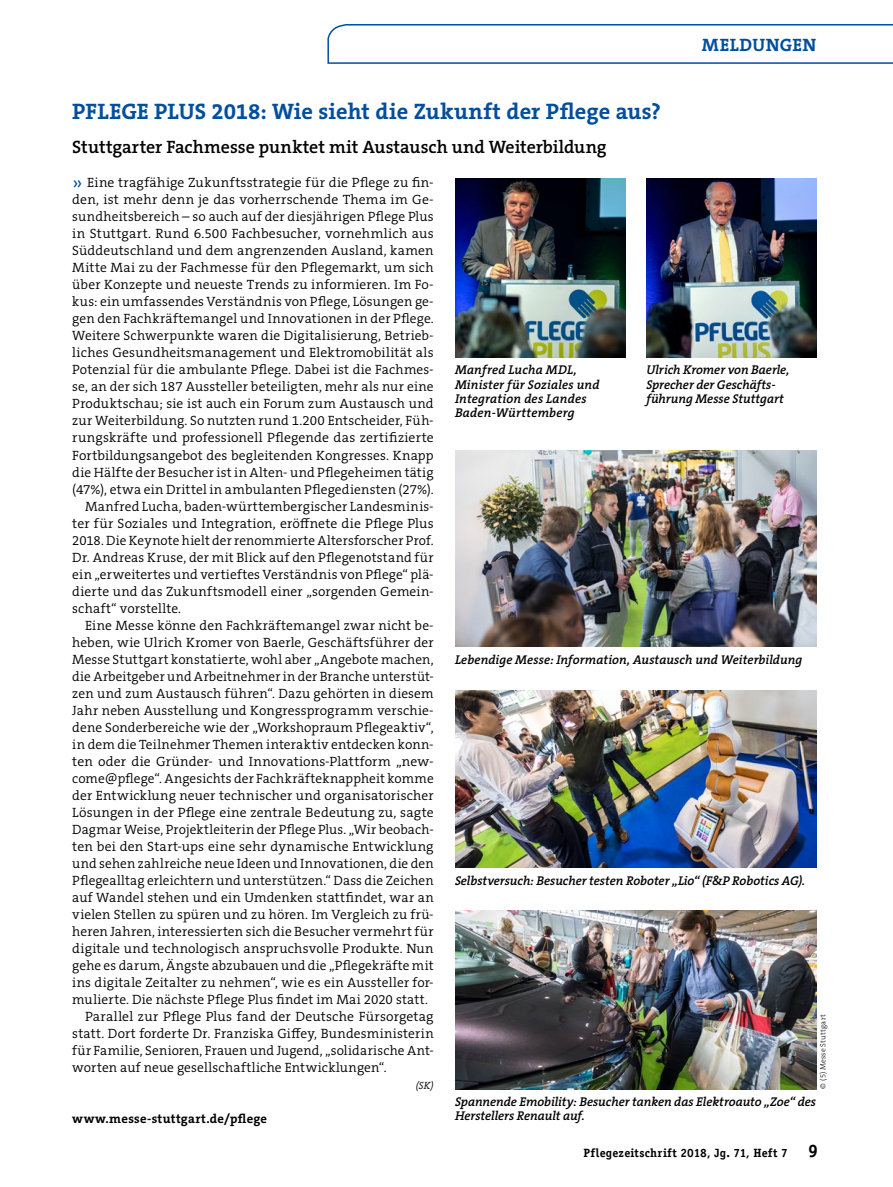
<style>
.page{position:relative;width:893px;height:1187px;background:#fff}
.page>*{position:absolute;margin:0;border:0;box-sizing:border-box;transform-origin:0 0}
.t1{font:700 22.5px "The Serif B W7";letter-spacing:.005em;color:#004e9e}
.t2{font:600 18px "The Serif B W6";letter-spacing:-.005em;color:#000}
.t3{font:700 18px "The Serif B W7";letter-spacing:.025em;color:#004e9e}
.t4{font:300 13.5px "The Serif B W4";letter-spacing:.01em;color:#000}
.t5{font:italic 600 12.75px/14.2px "The Serif B W6";letter-spacing:.005em;color:#000}
.t6{font:700 12.75px "The Serif B W7";letter-spacing:.025em;color:#000}
.t7{font:700 12px "Officina Serif Std";letter-spacing:.02em;color:#000}
.t8{font:italic 300 10.5px "The Serif B W4";color:#000}
.t9{font:300 7.5px "The Serif B W3";letter-spacing:.03em;color:#000}
.s1{font-size:21px;color:#004e9e}
.s2{font-size:18px}
</style>
<div class="page">
<img style="left:646px;top:179px;width:170px;height:178px">
<img style="left:455px;top:179px;width:170px;height:178px">
<img style="left:455px;top:451px;width:361px;height:195px">
<img style="left:455px;top:690px;width:361px;height:177px">
<img style="left:455px;top:910px;width:361px;height:179px">
<svg style="left:327px;top:24px;width:566px;height:40px"></svg>
<h2 class="t3" style="left:702px;top:33px;width:116px">MELDUNGEN</h2>
<h1 class="t1" style="left:72px;top:97px;width:590px">PFLEGE PLUS 2018: Wie sieht die Zukunft der Pflege aus?</h1>
<h2 class="t2" style="left:72px;top:135px;width:536px">Stuttgarter Fachmesse punktet mit Austausch und Weiterbildung</h2>
<p class="t4" style="left:72px;top:174px;width:363px"><span class="s1">»</span> Eine tragfähige Zukunftsstrategie für die Pflege zu fin-</p>
<p class="t4" style="left:72px;top:191px;width:363px">den, ist mehr denn je das vorherrschende Thema im Ge-</p>
<p class="t4" style="left:72px;top:208px;width:363px">sundheitsbereich – so auch auf der diesjährigen Pflege Plus</p>
<p class="t4" style="left:72px;top:225px;width:363px">in Stuttgart. Rund 6.500 Fachbesucher, vornehmlich aus</p>
<p class="t4" style="left:72px;top:242px;width:363px">Süddeutschland und dem angrenzenden Ausland, kamen</p>
<p class="t4" style="left:72px;top:259px;width:363px">Mitte Mai zu der Fachmesse für den Pflegemarkt, um sich</p>
<p class="t4" style="left:72px;top:276px;width:363px">über Konzepte und neueste Trends zu informieren. Im Fo-</p>
<p class="t4" style="left:72px;top:293px;width:363px">kus: ein umfassendes Verständnis von Pflege, Lösungen ge-</p>
<p class="t4" style="left:72px;top:310px;width:363px">gen den Fachkräftemangel und Innovationen in der Pflege.</p>
<p class="t4" style="left:72px;top:327px;width:363px">Weitere Schwerpunkte waren die Digitalisierung, Betrieb-</p>
<p class="t4" style="left:72px;top:344px;width:363px">liches Gesundheitsmanagement und Elektromobilität als</p>
<p class="t4" style="left:72px;top:361px;width:363px">Potenzial für die ambulante Pflege. Dabei ist die Fachmes-</p>
<p class="t4" style="left:72px;top:378px;width:363px">se, an der sich 187 Aussteller beteiligten, mehr als nur eine</p>
<p class="t4" style="left:72px;top:395px;width:363px">Produktschau; sie ist auch ein Forum zum Austausch und</p>
<p class="t4" style="left:72px;top:412px;width:363px">zur Weiterbildung. So nutzten rund 1.200 Entscheider, Füh-</p>
<p class="t4" style="left:72px;top:429px;width:363px">rungskräfte und professionell Pflegende das zertifizierte</p>
<p class="t4" style="left:72px;top:446px;width:363px">Fortbildungsangebot des begleitenden Kongresses. Knapp</p>
<p class="t4" style="left:72px;top:463px;width:363px">die Hälfte der Besucher ist in Alten- und Pflegeheimen tätig</p>
<p class="t4" style="left:72px;top:480px;width:363px">(47%), etwa ein Drittel in ambulanten Pflegediensten (27%).</p>
<p class="t4" style="left:85px;top:497px;width:350px">Manfred Lucha, baden-württembergischer Landesminis-</p>
<p class="t4" style="left:72px;top:514px;width:363px">ter für Soziales und Integration, eröffnete die Pflege Plus</p>
<p class="t4" style="left:72px;top:531px;width:363px">2018. Die Keynote hielt der renommierte Altersforscher Prof.</p>
<p class="t4" style="left:72px;top:548px;width:363px">Dr. Andreas Kruse, der mit Blick auf den Pflegenotstand für</p>
<p class="t4" style="left:72px;top:565px;width:363px">ein „erweitertes und vertieftes Verständnis von Pflege“ plä-</p>
<p class="t4" style="left:72px;top:582px;width:363px">dierte und das Zukunftsmodell einer „sorgenden Gemein-</p>
<p class="t4" style="left:72px;top:599px;width:110px">schaft“ vorstellte.</p>
<p class="t4" style="left:85px;top:616px;width:350px">Eine Messe könne den Fachkräftemangel zwar nicht be-</p>
<p class="t4" style="left:72px;top:633px;width:363px">heben, wie Ulrich Kromer von Baerle, Geschäftsführer der</p>
<p class="t4" style="left:72px;top:650px;width:363px">Messe Stuttgart konstatierte, wohl aber „Angebote machen,</p>
<p class="t4" style="left:72px;top:667px;width:363px">die Arbeitgeber und Arbeitnehmer in der Branche unterstüt-</p>
<p class="t4" style="left:72px;top:684px;width:363px">zen und zum Austausch führen“. Dazu gehörten in diesem</p>
<p class="t4" style="left:72px;top:701px;width:363px">Jahr neben Ausstellung und Kongressprogramm verschie-</p>
<p class="t4" style="left:72px;top:718px;width:363px">dene Sonderbereiche wie der „Workshopraum Pflegeaktiv“,</p>
<p class="t4" style="left:72px;top:735px;width:363px">in dem die Teilnehmer Themen interaktiv entdecken konn-</p>
<p class="t4" style="left:72px;top:752px;width:363px">ten oder die Gründer- und Innovations-Plattform „new-</p>
<p class="t4" style="left:72px;top:769px;width:363px">come@pflege“. Angesichts der Fachkräfteknappheit komme</p>
<p class="t4" style="left:72px;top:786px;width:363px">der Entwicklung neuer technischer und organisatorischer</p>
<p class="t4" style="left:72px;top:803px;width:363px">Lösungen in der Pflege eine zentrale Bedeutung zu, sagte</p>
<p class="t4" style="left:72px;top:820px;width:363px">Dagmar Weise, Projektleiterin der Pflege Plus. „Wir beobach-</p>
<p class="t4" style="left:72px;top:837px;width:363px">ten bei den Start-ups eine sehr dynamische Entwicklung</p>
<p class="t4" style="left:72px;top:854px;width:363px">und sehen zahlreiche neue Ideen und Innovationen, die den</p>
<p class="t4" style="left:72px;top:871px;width:363px">Pflegealltag erleichtern und unterstützen.“ Dass die Zeichen</p>
<p class="t4" style="left:72px;top:888px;width:363px">auf Wandel stehen und ein Umdenken stattfindet, war an</p>
<p class="t4" style="left:72px;top:905px;width:363px">vielen Stellen zu spüren und zu hören. Im Vergleich zu frü-</p>
<p class="t4" style="left:72px;top:922px;width:363px">heren Jahren, interessierten sich die Besucher vermehrt für</p>
<p class="t4" style="left:72px;top:939px;width:363px">digitale und technologisch anspruchsvolle Produkte. Nun</p>
<p class="t4" style="left:72px;top:956px;width:363px">gehe es darum, Ängste abzubauen und die „Pflegekräfte mit</p>
<p class="t4" style="left:72px;top:973px;width:363px">ins digitale Zeitalter zu nehmen“, wie es ein Aussteller for-</p>
<p class="t4" style="left:72px;top:990px;width:357px">mulierte. Die nächste Pflege Plus findet im Mai 2020 statt.</p>
<p class="t4" style="left:85px;top:1007px;width:350px">Parallel zur Pflege Plus fand der Deutsche Fürsorgetag</p>
<p class="t4" style="left:72px;top:1024px;width:363px">statt. Dort forderte Dr. Franziska Giffey, Bundesministerin</p>
<p class="t4" style="left:72px;top:1041px;width:363px">für Familie, Senioren, Frauen und Jugend, „solidarische Ant-</p>
<p class="t4" style="left:72px;top:1058px;width:316px">worten auf neue gesellschaftliche Entwicklungen“.</p>
<p class="t8" style="left:416px;top:1078px;width:19px">(SK)</p>
<p class="t6" style="left:72px;top:1110px;width:196px">www.messe-stuttgart.de/pflege</p>
<p class="t5" style="left:455px;top:363px;width:146px">Manfred Lucha MDL,<br>Minister für Soziales und<br>Integration des Landes<br>Baden-Württemberg</p>
<p class="t5" style="left:646px;top:363px;width:145px">Ulrich Kromer von Baerle,<br>Sprecher der Geschäfts&shy;führung Messe Stuttgart</p>
<p class="t5" style="left:455px;top:652px;width:349px">Lebendige Messe: Information, Austausch und Weiterbildung</p>
<p class="t5" style="left:455px;top:873px;width:352px">Selbstversuch: Besucher testen Roboter „Lio“ (F&amp;P Robotics AG).</p>
<p class="t9" style="left:818px;top:1089px;width:77px;rotate:-90deg">© (5) Messe Stuttgart</p>
<p class="t5" style="left:455px;top:1094px;width:363px">Spannende Emobility: Besucher tanken das Elektroauto „Zoe“ des<br>Herstellers Renault auf.</p>
<p class="t7" style="left:583px;top:1145px;width:236px">Pflegezeitschrift 2018, Jg. 71, Heft 7 <span class="s2">9</span></p>
</div>
